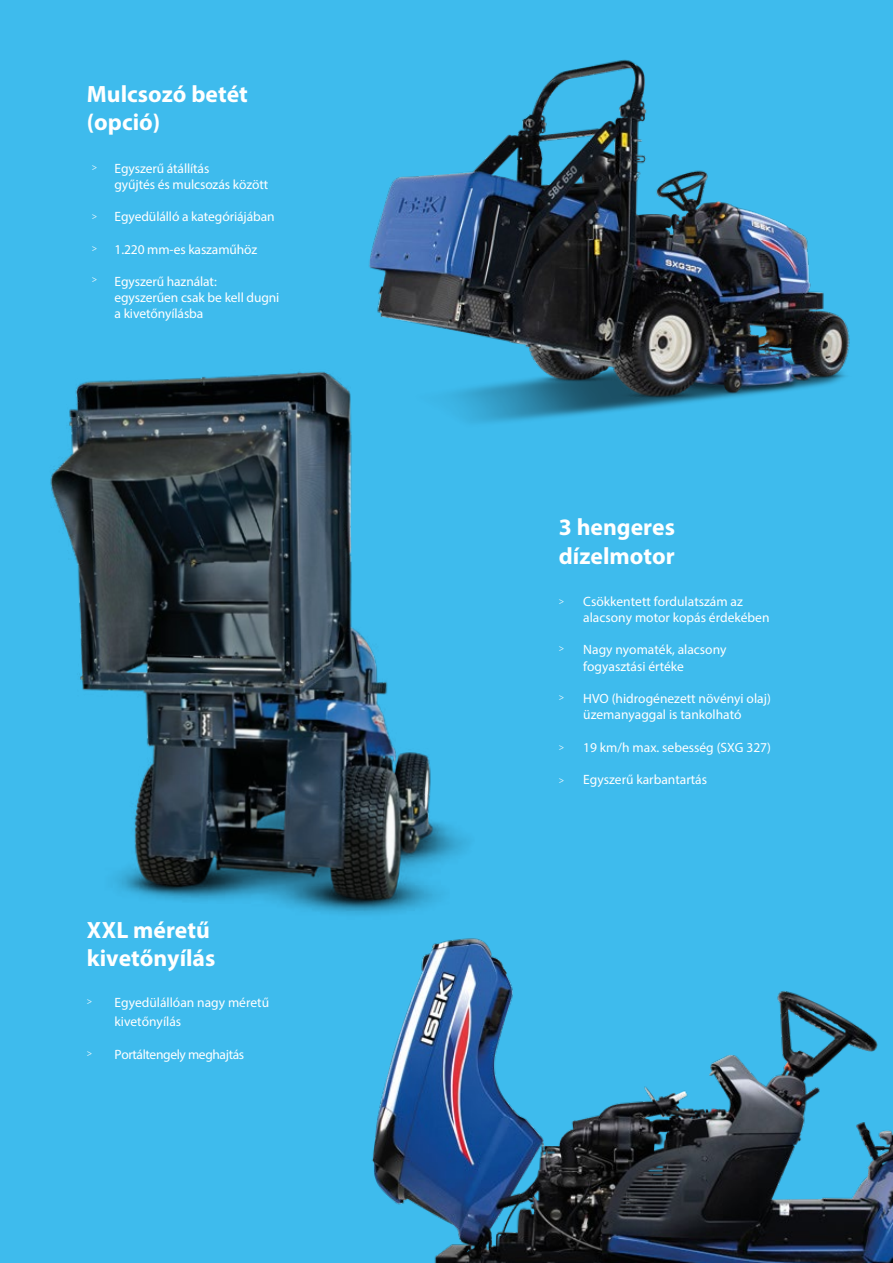
<style>
.page{position:relative;width:893px;height:1263px;background:#3ebbed}
.page>*{position:absolute;margin:0;border:0;box-sizing:border-box;transform-origin:0 0}
.t1{font:700 23.7px/28.3px "Myriad Pro";color:#fff}
.t2{font:13.5px/16.2px "Myriad Pro";color:#fff}
.t3{font:13.5px "Myriad Pro";letter-spacing:-.025em;color:#fff}
.t4{font:9px "Myriad Pro";color:#fff}
</style>
<div class="page">
<img style="left:50px;top:371px;width:418px;height:544px">
<img style="left:345px;top:59px;width:505px;height:394px">
<img style="left:372px;top:938px;width:521px;height:325px">
<h1 class="t1" style="left:87px;top:79px;width:163px">Mulcsozó betét (opció)</h1>
<p class="t2" style="left:115px;top:160px;width:155px;text-indent:-23px"><sup>&gt;</sup> Egyszerű átállítás<br>gyűjtés és mulcsozás között</p>
<p class="t2" style="left:115px;top:208px;width:162px">Egyedülálló a kategóriájában</p>
<p class="t2" style="left:115px;top:241px;width:144px">1.220 mm-es kaszaműhöz</p>
<p class="t2" style="left:115px;top:273px;width:166px">Egyszerű haználat: egyszerűen csak be kell dugni a kivetőnyílásba</p>
<p class="t4" style="left:92px;top:210px;width:7px">&gt;</p>
<p class="t4" style="left:92px;top:243px;width:7px">&gt;</p>
<p class="t4" style="left:92px;top:274px;width:7px">&gt;</p>
<h1 class="t1" style="left:87px;top:915px;width:130px">XXL méretű kivetőnyílás</h1>
<p class="t2" style="left:115px;top:992px;width:156px;line-height:19.2px;text-indent:-28px"><sup>&gt;</sup> Egyedülállóan nagy méretű kivetőnyílás</p>
<p class="t3" style="left:87px;top:1046px;width:159px"><sup>&gt;</sup> Portáltengely meghajtás</p>
<h1 class="t1" style="left:559px;top:512px;width:118px">3 hengeres dízelmotor</h1>
<p class="t2" style="left:583px;top:593px;width:188px">Csökkentett fordulatszám az alacsony motor kopás érdekében</p>
<p class="t2" style="left:583px;top:642px;width:145px">Nagy nyomaték, alacsony fogyasztási értéke</p>
<p class="t2" style="left:583px;top:690px;width:189px">HVO (hidrogénezett növényi olaj) üzemanyaggal is tankolható</p>
<p class="t2" style="left:583px;top:739px;width:189px">19 km/h max. sebesség (SXG 327)</p>
<p class="t2" style="left:583px;top:771px;width:125px">Egyszerű karbantartás</p>
<p class="t4" style="left:559px;top:596px;width:7px">&gt;</p>
<p class="t4" style="left:559px;top:642px;width:7px">&gt;</p>
<p class="t4" style="left:559px;top:691px;width:7px">&gt;</p>
<p class="t4" style="left:559px;top:741px;width:7px">&gt;</p>
<p class="t4" style="left:559px;top:774px;width:7px">&gt;</p>
</div>
